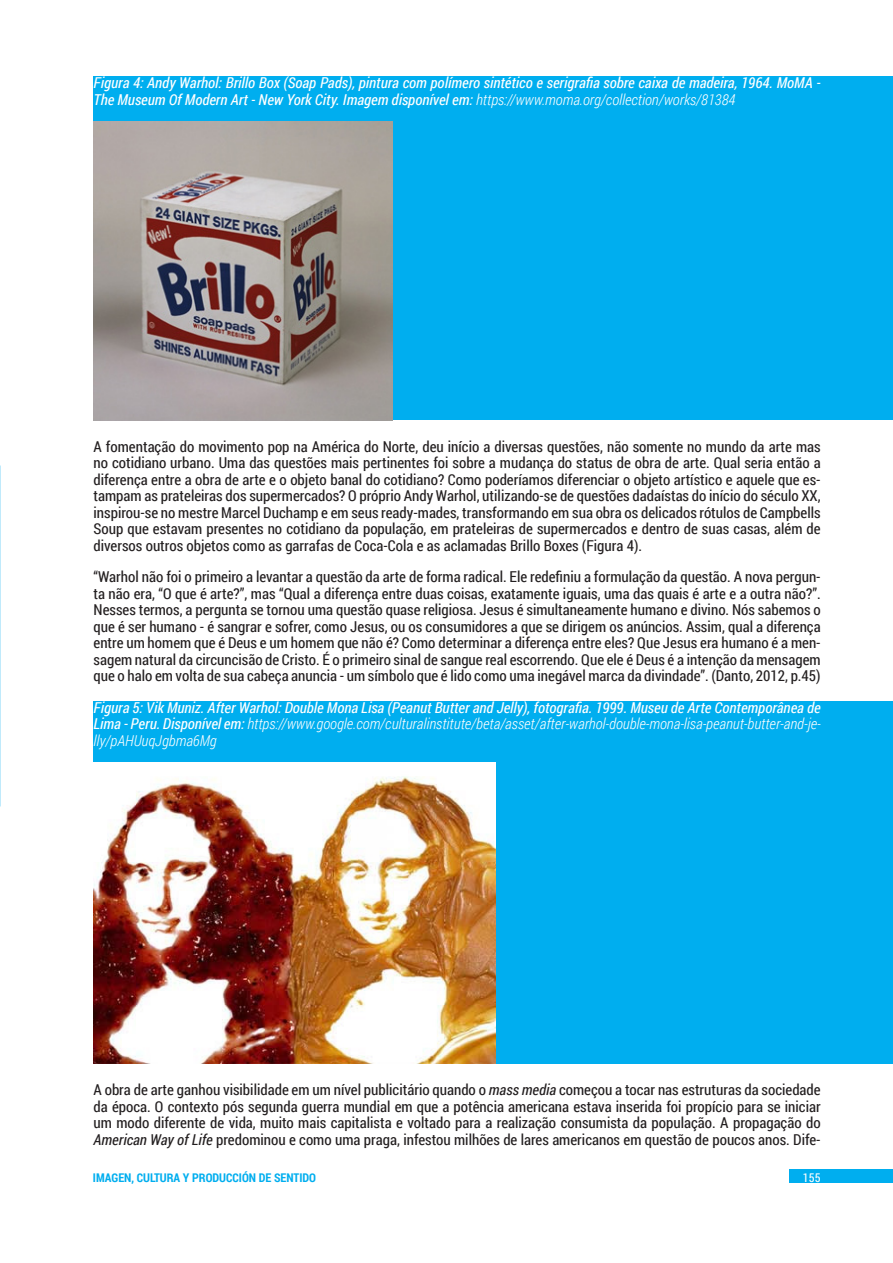
<style>
.page{position:relative;width:893px;height:1263px;background:#fff}
.page>*{position:absolute;margin:0;border:0;box-sizing:border-box;transform-origin:0 0}
.Normal_CV{font:15px/16.5px "Roboto Condensed";color:#231f20;text-align:justify}
.Imagen_Tabla_CV{font:italic 15px/16.5px "Roboto Condensed";color:#fff}
.t1{font:700 12px "Roboto Condensed";color:#00aeef}
.t2{font:12px "Roboto Condensed";color:#fff}
.s1{font-weight:300}
.s2{font-style:italic}
</style>
<div class="page">
<div style="left:789px;top:1169px;width:104px;height:14px;background:#00aeef"></div>
<div style="left:94px;top:701px;width:799px;height:363px;background:#00aeef"></div>
<div style="left:94px;top:76px;width:799px;height:344px;background:#00aeef"></div>
<img style="left:94px;top:121px;width:299px;height:299px">
<img style="left:94px;top:762px;width:402px;height:302px">
<p class="Imagen_Tabla_CV" style="left:94px;top:74px;width:729px">Figura 4: Andy Warhol: Brillo Box (Soap Pads), pintura com polímero sintético e serigrafia sobre caixa de madeira, 1964. MoMA -<br>The Museum Of Modern Art - New York City. Imagem disponível em: <span class="s1">https://www.moma.org/collection/works/81384</span></p>
<p class="Normal_CV" style="left:94px;top:438px;width:729px">A fomentação do movimento pop na América do Norte, deu início a diversas questões, não somente no mundo da arte mas no cotidiano urbano. Uma das questões mais pertinentes foi sobre a mudança do status de obra de arte. Qual seria então a diferença entre a obra de arte e o objeto banal do cotidiano? Como poderíamos diferenciar o objeto artístico e aquele que es&shy;tampam as prateleiras dos supermercados? O próprio Andy Warhol, utilizando-se de questões dadaístas do início do século XX, inspirou-se no mestre Marcel Duchamp e em seus ready-mades, transformando em sua obra os delicados rótulos de Campbells Soup que estavam presentes no cotidiano da população, em prateleiras de supermercados e dentro de suas casas, além de diversos outros objetos como as garrafas de Coca-Cola e as aclamadas Brillo Boxes (Figura 4).</p>
<p class="Normal_CV" style="left:94px;top:568px;width:729px">“Warhol não foi o primeiro a levantar a questão da arte de forma radical. Ele redefiniu a formulação da questão. A nova pergun&shy;ta não era, “O que é arte?”, mas “Qual a diferença entre duas coisas, exatamente iguais, uma das quais é arte e a outra não?”.<br>Nesses termos, a pergunta se tornou uma questão quase religiosa. Jesus é simultaneamente humano e divino. Nós sabemos o que é ser humano - é sangrar e sofrer, como Jesus, ou os consumidores a que se dirigem os anúncios. Assim, qual a diferença entre um homem que é Deus e um homem que não é? Como determinar a diferença entre eles? Que Jesus era humano é a men&shy;sagem natural da circuncisão de Cristo. É o primeiro sinal de sangue real escorrendo. Que ele é Deus é a intenção da mensagem que o halo em volta de sua cabeça anuncia - um símbolo que é lido como uma inegável marca da divindade”. (Danto, 2012, p.45)</p>
<p class="Imagen_Tabla_CV" style="left:94px;top:699px;width:729px;text-align:justify">Figura 5: Vik Muniz. After Warhol: Double Mona Lisa (Peanut Butter and Jelly), fotografia. 1999. Museu de Arte Contemporânea de Lima - Peru. Disponível em: <span class="s1">https://www.google.com/culturalinstitute/beta/asset/after-warhol-double-mona-lisa-peanut-butter-and-je&shy;lly/pAHUuqJgbma6Mg</span></p>
<p class="Normal_CV" style="left:94px;top:1081px;width:729px">A obra de arte ganhou visibilidade em um nível publicitário quando o <span class="s2">mass media</span> começou a tocar nas estruturas da sociedade da época. O contexto pós segunda guerra mundial em que a potência americana estava inserida foi propício para se iniciar um modo diferente de vida, muito mais capitalista e voltado para a realização consumista da população. A propagação do <span class="s2">American Way of Life</span> predominou e como uma praga, infestou milhões de lares americanos em questão de poucos anos. Dife-</p>
<p class="t1" style="left:93px;top:1169px;width:225px">IMAGEN, CULTURA Y PRODUCCIÓN DE SENTIDO</p>
<p class="t2" style="left:803px;top:1169px;width:19px">155</p>
</div>
